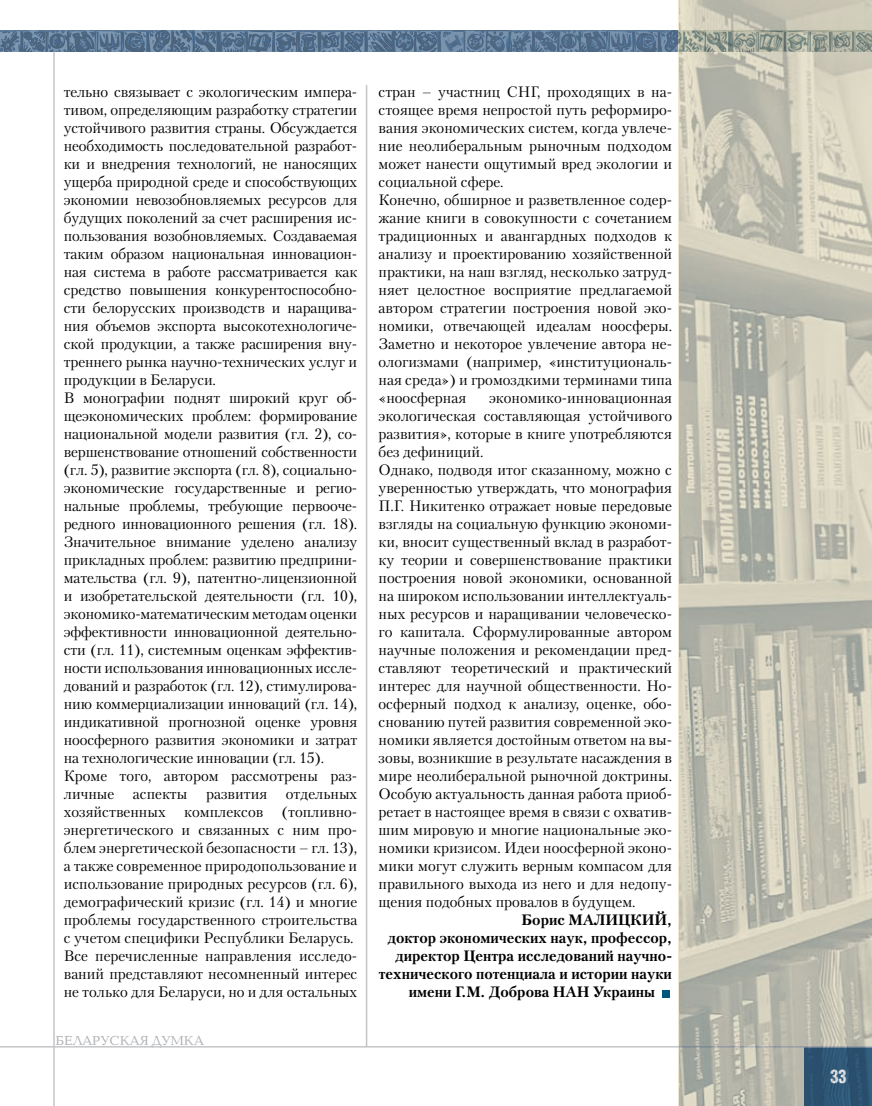
<style>
.page{position:relative;width:872px;height:1106px;background:#fff}
.page>*{position:absolute;margin:0;border:0;box-sizing:border-box;transform-origin:0 0}
.t1{font:700 18px "AG Letterica Cond L";color:#fff;scale:.9 1}
.t2{font:15px/18px "Petersburg C";color:#000}
.t3{font:700 15px "Petersburg C";color:#000}
.t4{font:13.5px "Baltica C";color:#aeafb2}
</style>
<div class="page">
<hr style="left:53px;top:52px;width:2px;height:1054px;background:#c3c5c7">
<hr style="left:366px;top:85px;width:1px;height:961px;background:#c3c5c7">
<svg style="left:0;top:31px;width:679px;height:21px;background:#5d7793"></svg>
<hr style="left:0;top:1046px;width:872px;height:1px;background:#c3c5c7">
<img style="left:679px;top:0;width:193px;height:1106px">
<div style="left:662px;top:990px;width:8px;height:8px;background:#00567b"></div>
<p class="t2" style="left:64px;top:82px;width:295px">тельно связывает с экологическим импера&shy;тивом, определяющим разработку стратегии устойчивого развития страны. Обсуждается необходимость последовательной разработ&shy;ки и внедрения технологий, не наносящих ущерба природной среде и способствующих экономии невозобновляемых ресурсов для будущих поколений за счет расширения ис&shy;пользования возобновляемых. Создаваемая таким образом национальная инновацион&shy;ная система в работе рассматривается как средство повышения конкурентоспособно&shy;сти белорусских производств и наращива&shy;ния объемов экспорта высокотехнологиче&shy;ской продукции, а также расширения вну&shy;треннего рынка научно-технических услуг и продукции в Беларуси.<br>В монографии поднят широкий круг об&shy;щеэкономических проблем: формирование национальной модели развития (гл. 2), со&shy;вершенствование отношений собственности (гл. 5), развитие экспорта (гл. 8), социально&shy;экономические государственные и регио&shy;нальные проблемы, требующие первооче&shy;редного инновационного решения (гл. 18).<br>Значительное внимание уделено анализу прикладных проблем: развитию предприни&shy;мательства (гл. 9), патентно-лицензионной и изобретательской деятельности (гл. 10), экономико-математическим методам оценки эффективности инновационной деятельно&shy;сти (гл. 11), системным оценкам эффектив&shy;ности использования инновационных иссле&shy;дований и разработок (гл. 12), стимулирова&shy;нию коммерциализации инноваций (гл. 14), индикативной прогнозной оценке уровня ноосферного развития экономики и затрат на технологические инновации (гл. 15).<br>Кроме того, автором рассмотрены раз&shy;личные аспекты развития отдельных хозяйственных комплексов (топливно&shy;энергетического и связанных с ним про&shy;блем энергетической безопасности – гл. 13), а также современное природопользование и использование природных ресурсов (гл. 6), демографический кризис (гл. 14) и многие проблемы государственного строительства с учетом специфики Республики Беларусь.<br>Все перечисленные направления исследо&shy;ваний представляют несомненный интерес не только для Беларуси, но и для остальных</p>
<p class="t2" style="left:378px;top:82px;width:295px">стран – участниц СНГ, проходящих в на&shy;стоящее время непростой путь реформиро&shy;вания экономических систем, когда увлече&shy;ние неолиберальным рыночным подходом может нанести ощутимый вред экологии и социальной сфере.<br>Конечно, обширное и разветвленное содер&shy;жание книги в совокупности с сочетанием традиционных и авангардных подходов к анализу и проектированию хозяйственной практики, на наш взгляд, несколько затруд&shy;няет целостное восприятие предлагаемой автором стратегии построения новой эко&shy;номики, отвечающей идеалам ноосферы.<br>Заметно и некоторое увлечение автора не&shy;ологизмами (например, «институциональ&shy;ная среда») и громоздкими терминами типа «ноосферная</p>
<p class="t2" style="left:378px;top:388px;width:295px;text-indent:110px">экономико-инновационная экологическая составляющая устойчивого развития», которые в книге употребляются без дефиниций.<br>Однако, подводя итог сказанному, можно с уверенностью утверждать, что монография П.Г. Никитенко отражает новые передовые взгляды на социальную функцию экономи&shy;ки, вносит существенный вклад в разработ&shy;ку теории и совершенствование практики построения новой экономики, основанной на широком использовании интеллектуаль&shy;ных ресурсов и наращивании человеческо&shy;го капитала. Сформулированные автором научные положения и рекомендации пред&shy;ставляют теоретический и практический интерес для научной общественности. Но&shy;осферный подход к анализу, оценке, обо&shy;снованию путей развития современной эко&shy;номики является достойным ответом на вы&shy;зовы, возникшие в результате насаждения в мире неолиберальной рыночной доктрины.<br>Особую актуальность данная работа приоб&shy;ретает в настоящее время в связи с охватив&shy;шим мировую и многие национальные эко&shy;номики кризисом. Идеи ноосферной эконо&shy;мики могут служить верным компасом для правильного выхода из него и для недопу&shy;щения подобных провалов в будущем.</p>
<p class="t3" style="left:521px;top:910px;width:152px">Борис Малицкий,</p>
<p class="t3" style="left:388px;top:928px;width:286px">доктор экономических наук, профессор,</p>
<p class="t3" style="left:395px;top:946px;width:278px">директор Центра исследований научно-</p>
<p class="t3" style="left:379px;top:964px;width:295px">технического потенциала и истории науки</p>
<p class="t3" style="left:409px;top:982px;width:248px">имени Г.М. Доброва НАН Украины</p>
<p class="t4" style="left:56px;top:1033px;width:150px">БЕЛАРУСКАЯ ДУМКА</p>
<p class="t1" style="left:830px;top:1065px;width:20px">33</p>
</div>
